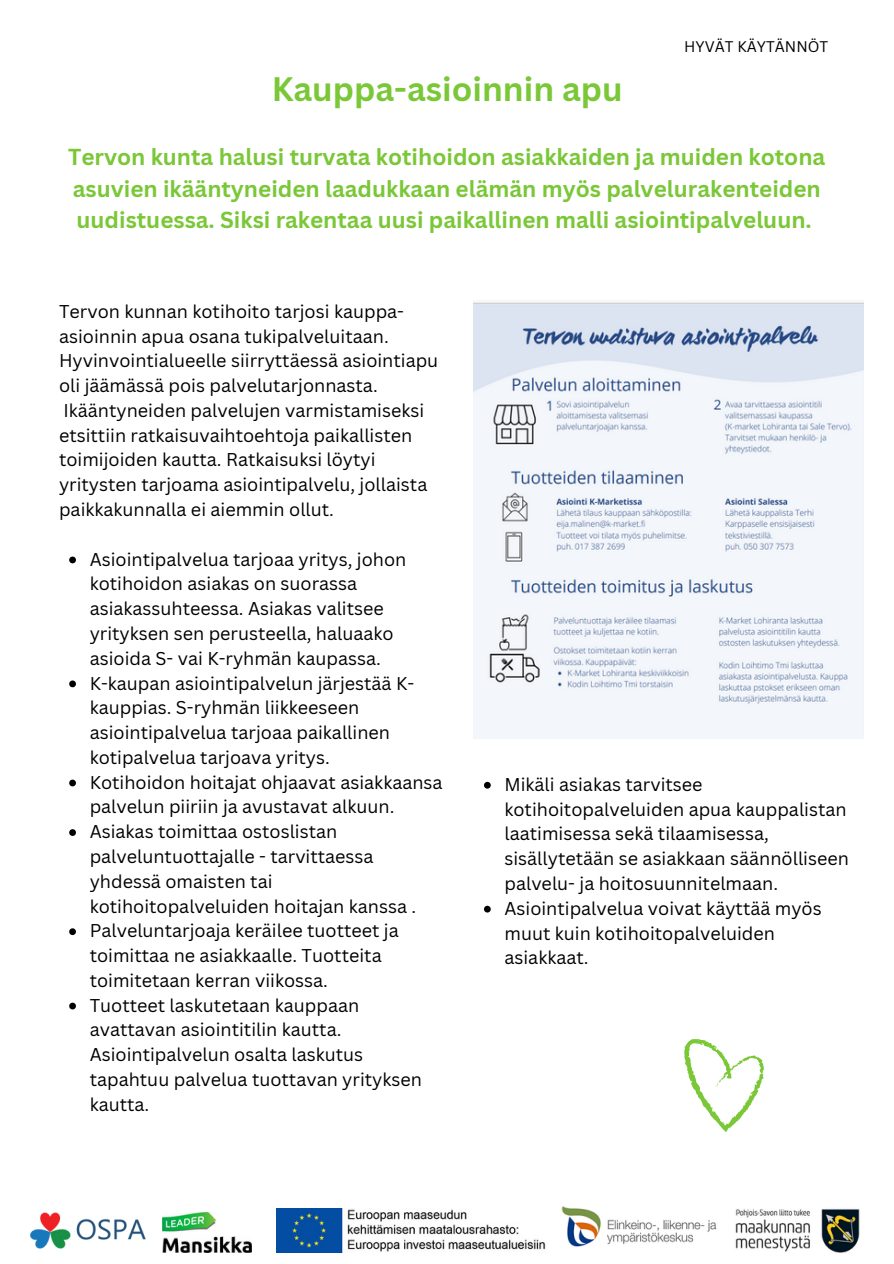
<style>
.page{position:relative;width:894px;height:1264px;background:#fff}
.page>*{position:absolute;margin:0;border:0;box-sizing:border-box;transform-origin:0 0}
.t1{font:700 33px "Canva Sans";color:#7ac737}
.t2{font:700 22.5px/31.5px "Canva Sans";color:#7ac737}
.t3{font:18px/24.8px "Canva Sans";color:#000}
.t4{font:15px "Canva Sans";color:#000}
</style>
<div class="page">
<img style="left:276px;top:1208px;width:270px;height:44px">
<img style="left:31px;top:1212px;width:132px;height:41px">
<img style="left:163px;top:1212px;width:89px;height:40px">
<img style="left:735px;top:1209px;width:125px;height:44px">
<img style="left:561px;top:1206px;width:156px;height:41px">
<img style="left:473px;top:302px;width:390px;height:436px">
<svg style="left:69px;top:556px;width:7px;height:7px"></svg>
<svg style="left:69px;top:680px;width:7px;height:7px"></svg>
<svg style="left:69px;top:779px;width:7px;height:7px"></svg>
<svg style="left:69px;top:829px;width:7px;height:7px"></svg>
<svg style="left:69px;top:928px;width:7px;height:7px"></svg>
<svg style="left:69px;top:1002px;width:7px;height:7px"></svg>
<svg style="left:484px;top:781px;width:6px;height:7px"></svg>
<svg style="left:484px;top:905px;width:6px;height:7px"></svg>
<svg style="left:684px;top:1039px;width:80px;height:93px"></svg>
<p class="t1" style="left:272px;top:66px;width:352px">Kauppa-asioinnin apu</p>
<p class="t4" style="left:684px;top:36px;width:145px">HYVÄT KÄYTÄNNÖT</p>
<p class="t2" style="left:68px;top:141px;width:758px">Tervon kunta halusi turvata kotihoidon asiakkaiden ja muiden kotona asuvien ikääntyneiden laadukkaan elämän myös palvelurakenteiden uudistuessa. Siksi rakentaa uusi paikallinen malli asiointipalveluun.</p>
<p class="t3" style="left:59px;top:298px;width:380px">Tervon kunnan kotihoito tarjosi kauppa&shy;asioinnin apua osana tukipalveluitaan.<br>Hyvinvointialueelle siirryttäessä asiointiapu oli jäämässä pois palvelutarjonnasta.<br>Ikääntyneiden palvelujen varmistamiseksi etsittiin ratkaisuvaihtoehtoja paikallisten toimijoiden kautta. Ratkaisuksi löytyi yritysten tarjoama asiointipalvelu, jollaista paikkakunnalla ei aiemmin ollut.</p>
<p class="t3" style="left:90px;top:546px;width:318px">Asiointipalvelua tarjoaa yritys, johon kotihoidon asiakas on suorassa asiakassuhteessa. Asiakas valitsee yrityksen sen perusteella, haluaako asioida S- vai K-ryhmän kaupassa.</p>
<p class="t3" style="left:90px;top:670px;width:326px">K-kaupan asiointipalvelun järjestää K&shy;kauppias. S-ryhmän liikkeeseen asiointipalvelua tarjoaa paikallinen kotipalvelua tarjoava yritys.</p>
<p class="t3" style="left:90px;top:769px;width:354px">Kotihoidon hoitajat ohjaavat asiakkaansa palvelun piiriin ja avustavat alkuun.</p>
<p class="t3" style="left:90px;top:818px;width:328px">Asiakas toimittaa ostoslistan palveluntuottajalle - tarvittaessa yhdessä omaisten tai kotihoitopalveluiden hoitajan kanssa .</p>
<p class="t3" style="left:90px;top:918px;width:310px">Palveluntarjoaja keräilee tuotteet ja toimittaa ne asiakkaalle. Tuotteita toimitetaan kerran viikossa.</p>
<p class="t3" style="left:90px;top:992px;width:334px">Tuotteet laskutetaan kauppaan avattavan asiointitilin kautta.<br>Asiointipalvelun osalta laskutus tapahtuu palvelua tuottavan yrityksen kautta.</p>
<p class="t3" style="left:504px;top:771px;width:346px">Mikäli asiakas tarvitsee kotihoitopalveluiden apua kauppalistan laatimisessa sekä tilaamisessa, sisällytetään se asiakkaan säännölliseen palvelu- ja hoitosuunnitelmaan.</p>
<p class="t3" style="left:504px;top:895px;width:319px">Asiointipalvelua voivat käyttää myös muut kuin kotihoitopalveluiden asiakkaat.</p>
</div>
